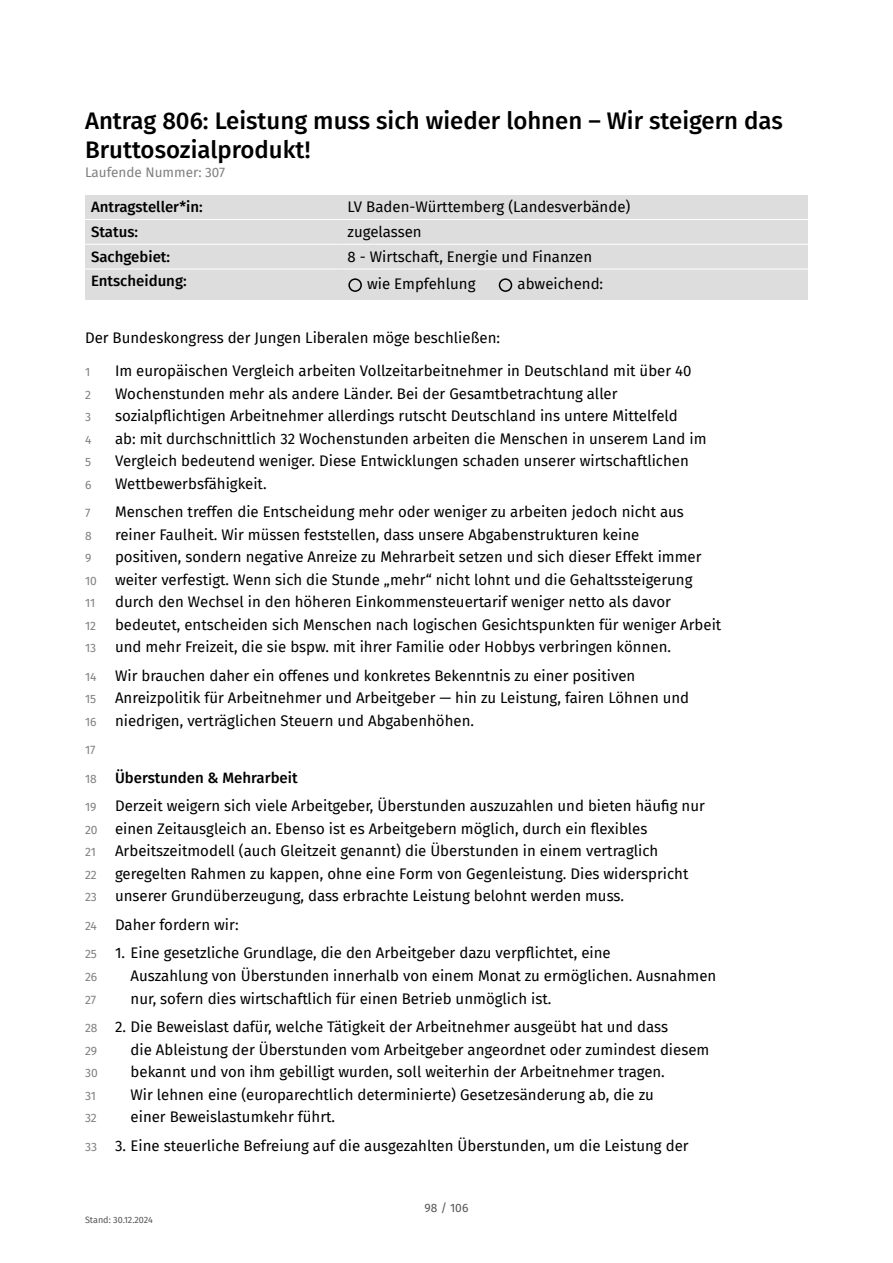
<style>
.page{position:relative;width:893px;height:1263px;background:#fff}
.page>*{position:absolute;margin:0;border:0;box-sizing:border-box;transform-origin:0 0}
.t1{font:500 24px/28.8px "Fira Sans";color:#000}
.t2{font:15px/22.5px "Fira Sans";color:#000}
.t3{font:500 15px "Fira Sans";color:#000}
.t4{font:13.5px "Fira Sans";color:#808080}
.t5{font:12px/22.5px "Fira Sans";color:#808080;text-align:justify}
.t6{font:12px "Fira Sans";color:#555}
.t7{font:9px "Fira Sans";color:#555}
.s1{font-size:12px;color:#808080}
.s2{font-weight:500}
</style>
<div class="page">
<div style="left:342px;top:269px;width:466px;height:30px;background:#ddd"></div>
<div style="left:85px;top:269px;width:257px;height:30px;background:#ddd"></div>
<div style="left:342px;top:244px;width:466px;height:25px;background:#ddd"></div>
<div style="left:85px;top:244px;width:257px;height:25px;background:#ddd"></div>
<div style="left:342px;top:219px;width:466px;height:25px;background:#ddd"></div>
<div style="left:85px;top:219px;width:257px;height:25px;background:#ddd"></div>
<div style="left:342px;top:195px;width:466px;height:24px;background:#ddd"></div>
<div style="left:85px;top:195px;width:257px;height:24px;background:#ddd"></div>
<hr style="left:85px;top:219px;width:257px;height:1px;background:#fff">
<hr style="left:342px;top:219px;width:466px;height:1px;background:#fff">
<hr style="left:85px;top:244px;width:257px;height:1px;background:#fff">
<hr style="left:342px;top:244px;width:466px;height:1px;background:#fff">
<hr style="left:85px;top:269px;width:257px;height:1px;background:#fff">
<hr style="left:342px;top:269px;width:466px;height:1px;background:#fff">
<div style="left:348px;top:278px;width:14px;height:14px;border:2px solid #000;border-radius:50%"></div>
<div style="left:499px;top:278px;width:13px;height:14px;border:2px solid #000;border-radius:50%"></div>
<h1 class="t1" style="left:85px;top:106px;width:699px">Antrag 806: Leistung muss sich wieder lohnen – Wir steigern das<br>Bruttosozialprodukt!</h1>
<p class="t4" style="left:85px;top:164px;width:142px">Laufende Nummer: 307</p>
<p class="t3" style="left:91px;top:198px;width:113px">Antragsteller*in:</p>
<p class="t2" style="left:348px;top:196px;width:284px">LV Baden-Württemberg (Landesverbände)</p>
<p class="t3" style="left:91px;top:223px;width:49px">Status:</p>
<p class="t2" style="left:348px;top:221px;width:76px">zugelassen</p>
<p class="t3" style="left:91px;top:248px;width:81px">Sachgebiet:</p>
<p class="t2" style="left:348px;top:245px;width:246px">8 - Wirtschaft, Energie und Finanzen</p>
<p class="t3" style="left:91px;top:272px;width:97px">Entscheidung:</p>
<p class="t2" style="left:367px;top:273px;width:110px">wie Empfehlung</p>
<p class="t2" style="left:517px;top:273px;width:87px">abweichend:</p>
<p class="t2" style="left:85px;top:327px;width:417px">Der Bundeskongress der Jungen Liberalen möge beschließen:</p>
<p class="t5" style="left:85px;top:361px;width:7px">1</p>
<p class="t2" style="left:115px;top:360px;width:578px">Im europäischen Vergleich arbeiten Vollzeitarbeitnehmer in Deutschland mit über 40</p>
<p class="t5" style="left:85px;top:384px;width:7px">2</p>
<p class="t2" style="left:115px;top:383px;width:504px">Wochenstunden mehr als andere Länder. Bei der Gesamtbetrachtung aller</p>
<p class="t5" style="left:85px;top:406px;width:7px">3</p>
<p class="t2" style="left:115px;top:405px;width:564px">sozialpflichtigen Arbeitnehmer allerdings rutscht Deutschland ins untere Mittelfeld</p>
<p class="t5" style="left:85px;top:429px;width:8px">4</p>
<p class="t2" style="left:115px;top:428px;width:593px">ab: mit durchschnittlich 32 Wochenstunden arbeiten die Menschen in unserem Land im</p>
<p class="t5" style="left:85px;top:451px;width:8px">5</p>
<p class="t2" style="left:115px;top:450px;width:575px">Vergleich bedeutend weniger. Diese Entwicklungen schaden unserer wirtschaftlichen</p>
<p class="t5" style="left:85px;top:474px;width:8px">6</p>
<p class="t2" style="left:115px;top:473px;width:153px">Wettbewerbsfähigkeit.</p>
<p class="t5" style="left:85px;top:502px;width:7px">7</p>
<p class="t2" style="left:115px;top:501px;width:570px">Menschen treffen die Entscheidung mehr oder weniger zu arbeiten jedoch nicht aus</p>
<p class="t5" style="left:85px;top:525px;width:8px">8</p>
<p class="t2" style="left:115px;top:524px;width:526px">reiner Faulheit. Wir müssen feststellen, dass unsere Abgabenstrukturen keine</p>
<p class="t5" style="left:85px;top:547px;width:8px">9</p>
<p class="t2" style="left:85px;top:546px;width:618px;text-indent:30px">positiven, sondern negative Anreize zu Mehrarbeit setzen und sich dieser Effekt immer<br><span class="s1">10</span> weiter verfestigt. Wenn sich die Stunde „mehr“ nicht lohnt und die Gehaltssteigerung</p>
<p class="t5" style="left:85px;top:592px;width:12px">11</p>
<p class="t2" style="left:115px;top:591px;width:558px">durch den Wechsel in den höheren Einkommensteuertarif weniger netto als davor</p>
<p class="t5" style="left:85px;top:615px;width:13px">12</p>
<p class="t2" style="left:115px;top:614px;width:608px">bedeutet, entscheiden sich Menschen nach logischen Gesichtspunkten für weniger Arbeit</p>
<p class="t5" style="left:85px;top:637px;width:13px">13</p>
<p class="t2" style="left:85px;top:633px;width:587px;line-height:28.5px;text-indent:30px">und mehr Freizeit, die sie bspw. mit ihrer Familie oder Hobbys verbringen können.<br><span class="s1">14</span> Wir brauchen daher ein offenes und konkretes Bekenntnis zu einer positiven</p>
<p class="t5" style="left:85px;top:688px;width:13px">15</p>
<p class="t2" style="left:85px;top:687px;width:606px;text-indent:30px">Anreizpolitik für Arbeitnehmer und Arbeitgeber — hin zu Leistung, fairen Löhnen und<br><span class="s1">16</span> niedrigen, verträglichen Steuern und Abgabenhöhen.</p>
<p class="t5" style="left:85px;top:739px;width:12px">17</p>
<p class="t2" style="left:85px;top:764px;width:621px;line-height:28.5px"><span class="s1">18</span> <span class="s2">Überstunden &amp; Mehrarbeit<br></span><span class="s1">19</span> Derzeit weigern sich viele Arbeitgeber, Überstunden auszuzahlen und bieten häufig nur</p>
<p class="t2" style="left:85px;top:818px;width:564px"><span class="s1">20</span> einen Zeitausgleich an. Ebenso ist es Arbeitgebern möglich, durch ein flexibles</p>
<p class="t5" style="left:85px;top:841px;width:12px">21</p>
<p class="t2" style="left:85px;top:840px;width:605px;text-indent:30px">Arbeitszeitmodell (auch Gleitzeit genannt) die Überstunden in einem vertraglich<br><span class="s1">22</span> geregelten Rahmen zu kappen, ohne eine Form von Gegenleistung. Dies widerspricht<br><span class="s1">23</span> unserer Grundüberzeugung, dass erbrachte Leistung belohnt werden muss.</p>
<p class="t2" style="left:85px;top:914px;width:155px"><span class="s1">24</span> Daher fordern wir:</p>
<p class="t5" style="left:85px;top:943px;width:14px">25<br>26<br>27</p>
<p class="t5" style="left:85px;top:1017px;width:14px;text-align:left">28<br>29<br>30<br>31<br>32</p>
<p class="t5" style="left:85px;top:1135px;width:13px">33</p>
<p class="t2" style="left:131px;top:942px;width:587px;text-indent:-16px">1. Eine gesetzliche Grundlage, die den Arbeitgeber dazu verpflichtet, eine<br>Auszahlung von Überstunden innerhalb von einem Monat zu ermöglichen. Ausnahmen nur, sofern dies wirtschaftlich für einen Betrieb unmöglich ist.</p>
<p class="t2" style="left:131px;top:1016px;width:580px;text-indent:-16px">2. Die Beweislast dafür, welche Tätigkeit der Arbeitnehmer ausgeübt hat und dass<br>die Ableistung der Überstunden vom Arbeitgeber angeordnet oder zumindest diesem bekannt und von ihm gebilligt wurden, soll weiterhin der Arbeitnehmer tragen.<br>Wir lehnen eine (europarechtlich determinierte) Gesetzesänderung ab, die zu<br>einer Beweislastumkehr führt.</p>
<p class="t2" style="left:115px;top:1134px;width:575px">3. Eine steuerliche Befreiung auf die ausgezahlten Überstunden, um die Leistung der</p>
<p class="t7" style="left:85px;top:1215px;width:69px">Stand: 30.12.2024</p>
<p class="t6" style="left:425px;top:1200px;width:45px">98 / 106</p>
</div>
